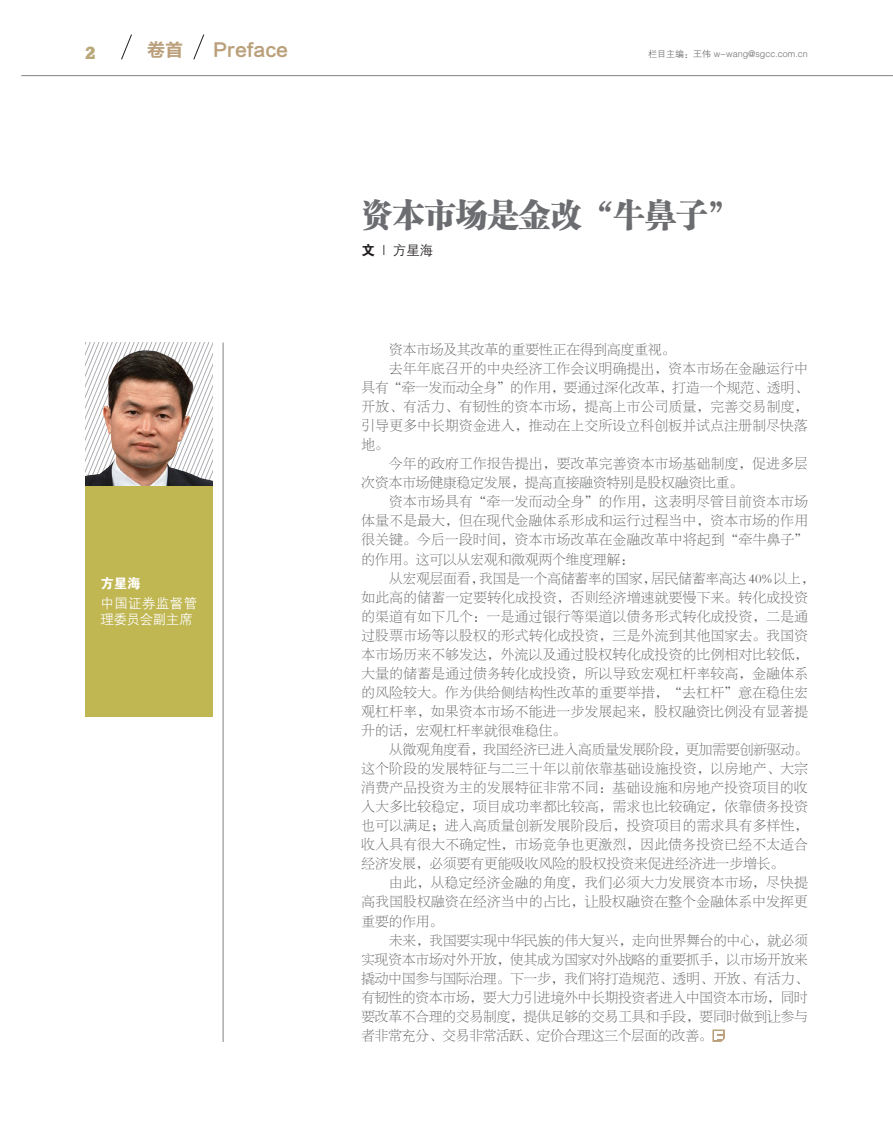
<style>
.page{position:relative;width:893px;height:1127px;background:#fff}
.page>*{position:absolute;margin:0;border:0;box-sizing:border-box;transform-origin:0 0}
.t1{font:31.95px "FZCSJW GB1 0";color:#6c6d70}
.t2{font:18px "FZLTCHJW GB1 0";color:#ba9f7b}
.t3{font:800 16.95px "Stymie BT";color:#b8a779}
.提文{font:13.5px/19px "FZBSJW GB1 0";letter-spacing:.035em;color:#57585a;text-align:justify}
.提文-2{font:13.5px "FZBSJW GB1 0";letter-spacing:.01em;color:#57585a}
.t4{font:13.5px/16.2px "FZZDXJW GB1 0";color:#fff}
.t5{font:13.5px "FZZDXJW GB1 0";color:#231f20}
.t6{font:13.5px "FZDHTJW GB1 0";color:#fff}
.提文-3{font:9px "FZZDXJW GB1 0";color:#6c6d70}
.s1{font-family:"FZDHTJW GB1 0"}
</style>
<div class="page">
<hr style="left:21px;top:75px;width:872px;height:1px;background:#808285">
<svg style="left:121px;top:34px;width:11px;height:26px"></svg>
<svg style="left:712px;top:1029px;width:13px;height:13px"></svg>
<svg style="left:193px;top:34px;width:11px;height:26px"></svg>
<hr style="left:223px;top:342px;width:1px;height:700px;background:#808285">
<div style="left:85px;top:485px;width:128px;height:232px;background:#c0b652"></div>
<img style="left:85px;top:342px;width:128px;height:143px">
<p class="t3" style="left:85px;top:43px;width:12px">2</p>
<p class="t2" style="left:147px;top:40px;width:37px">卷首</p>
<p class="t2" style="left:213px;top:40px;width:76px">Preface</p>
<p class="t6" style="left:100px;top:576px;width:42px">方星海</p>
<p class="t4" style="left:100px;top:596px;width:98px">中国证券监督管理委员会副主席</p>
<p class="提文-3" style="left:648px;top:49px;width:161px">栏目主编：王伟 w-wang@sgcc.com.cn</p>
<p class="t1" style="left:361px;top:196px;width:379px">资本市场是金改“牛鼻子”</p>
<p class="t5" style="left:361px;top:243px;width:74px"><span class="s1">文</span> | 方星海</p>
<p class="提文-2" style="left:389px;top:342px;width:288px">资本市场及其改革的重要性正在得到高度重视。</p>
<p class="提文" style="left:361px;top:359px;width:448px;text-indent:28px">去年年底召开的中央经济工作会议明确提出，资本市场在金融运行中具有“牵一发而动全身”的作用，要通过深化改革，打造一个规范、透明、开放、有活力、有韧性的资本市场，提高上市公司质量，完善交易制度，引导更多中长期资金进入，推动在上交所设立科创板并试点注册制尽快落地。</p>
<p class="提文" style="left:361px;top:454px;width:448px;text-indent:28px">今年的政府工作报告提出，要改革完善资本市场基础制度，促进多层次资本市场健康稳定发展，提高直接融资特别是股权融资比重。</p>
<p class="提文" style="left:361px;top:493px;width:448px;text-indent:28px">资本市场具有“牵一发而动全身”的作用，这表明尽管目前资本市场体量不是最大，但在现代金融体系形成和运行过程当中，资本市场的作用很关键。今后一段时间，资本市场改革在金融改革中将起到“牵牛鼻子”的作用。这可以从宏观和微观两个维度理解：</p>
<p class="提文" style="left:361px;top:569px;width:455px;text-align:left;text-indent:28px">从宏观层面看，我国是一个高储蓄率的国家，居民储蓄率高达 40% 以上，如此高的储蓄一定要转化成投资，否则经济增速就要慢下来。转化成投资的渠道有如下几个：一是通过银行等渠道以债务形式转化成投资，二是通过股票市场等以股权的形式转化成投资，三是外流到其他国家去。我国资本市场历来不够发达，外流以及通过股权转化成投资的比例相对比较低，大量的储蓄是通过债务转化成投资，所以导致宏观杠杆率较高，金融体系的风险较大。作为供给侧结构性改革的重要举措，“去杠杆”意在稳住宏观杠杆率，如果资本市场不能进一步发展起来，股权融资比例没有显著提升的话，宏观杠杆率就很难稳住。</p>
<p class="提文" style="left:361px;top:740px;width:448px;text-indent:28px">从微观角度看，我国经济已进入高质量发展阶段，更加需要创新驱动。这个阶段的发展特征与二三十年以前依靠基础设施投资，以房地产、大宗消费产品投资为主的发展特征非常不同：基础设施和房地产投资项目的收入大多比较稳定，项目成功率都比较高，需求也比较确定，依靠债务投资也可以满足；进入高质量创新发展阶段后，投资项目的需求具有多样性，收入具有很大不确定性，市场竞争也更激烈，因此债务投资已经不太适合经济发展，必须要有更能吸收风险的股权投资来促进经济进一步增长。</p>
<p class="提文" style="left:361px;top:874px;width:448px;text-indent:28px">由此，从稳定经济金融的角度，我们必须大力发展资本市场，尽快提高我国股权融资在经济当中的占比，让股权融资在整个金融体系中发挥更重要的作用。</p>
<p class="提文" style="left:361px;top:931px;width:448px;text-indent:28px">未来，我国要实现中华民族的伟大复兴，走向世界舞台的中心，就必须实现资本市场对外开放，使其成为国家对外战略的重要抓手，以市场开放来撬动中国参与国际治理。下一步，我们将打造规范、透明、开放、有活力、有韧性的资本市场，要大力引进境外中长期投资者进入中国资本市场，同时要改革不合理的交易制度，提供足够的交易工具和手段，要同时做到让参与者非常充分、交易非常活跃、定价合理这三个层面的改善。</p>
</div>
